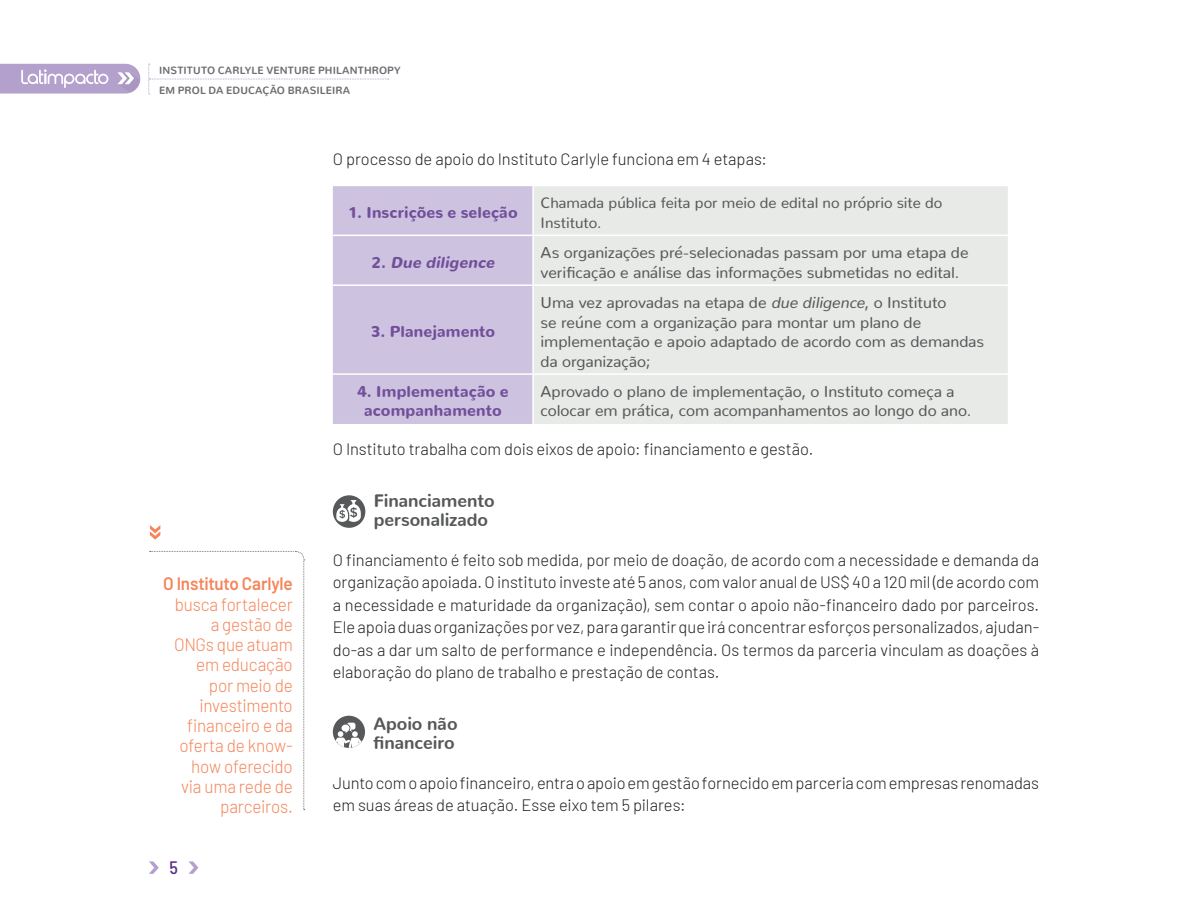
<style>
.page{position:relative;width:1188px;height:918px;background:#fff}
.page>*{position:absolute;margin:0;border:0;box-sizing:border-box;transform-origin:0 0}
.t1{font:300 18px/20.2px "Barlow";letter-spacing:-.015em;color:#f5855a;text-align:right;scale:.95 1}
.t2{font:800 18px/19.5px "Nunito";color:#57585a}
.t3{font:600 18px "Barlow";letter-spacing:-.01em;color:#f5855a;scale:.95 1}
.t4{font:500 semi-condensed 18px "Barlow";color:#592c8a}
.t5{font:300 16.5px/22.5px "Barlow";letter-spacing:-.005em;color:#231f20;text-align:justify}
.t6{font:15.75px/19.5px "Nunito";color:#57585a}
.t7{font:900 15.75px/19.5px "Nunito";letter-spacing:.01em;color:#724f9a;text-align:center}
.t8{font:italic 900 15.75px "Nunito";color:#724f9a}
.t9{font:15px/19.5px "Nunito";color:#57585a}
.t10{font:700 10.5px/19.5px "Nunito";letter-spacing:.015em;color:#6c6d70}
.s1{font-style:normal}
.s2{font-style:italic}
</style>
<div class="page">
<svg style="left:189px;top:861px;width:9px;height:13px"></svg>
<svg style="left:149px;top:861px;width:10px;height:13px"></svg>
<svg style="left:148px;top:64px;width:241px;height:31px"></svg>
<svg style="left:0;top:64px;width:140px;height:30px;background:#beaed3"></svg>
<div style="left:333px;top:186px;width:199px;height:238px;background:#cdc2df"></div>
<div style="left:534px;top:186px;width:474px;height:238px;background:#e8eae8"></div>
<hr style="left:333px;top:235px;width:200px;height:1px;background:#fff">
<hr style="left:533px;top:235px;width:475px;height:1px;background:#fff">
<hr style="left:333px;top:284px;width:200px;height:2px;background:#fff">
<hr style="left:533px;top:284px;width:475px;height:2px;background:#fff">
<hr style="left:333px;top:373px;width:200px;height:2px;background:#fff">
<hr style="left:533px;top:373px;width:475px;height:2px;background:#fff">
<div style="left:333px;top:495px;width:32px;height:33px;background:#57585a;border-radius:50%"></div>
<svg style="left:336px;top:500px;width:25px;height:22px"></svg>
<div style="left:333px;top:716px;width:32px;height:32px;background:#57585a;border-radius:50%"></div>
<svg style="left:334px;top:723px;width:28px;height:25px"></svg>
<svg style="left:150px;top:551px;width:155px;height:259px"></svg>
<svg style="left:150px;top:525px;width:10px;height:15px"></svg>
<p class="t10" style="left:159px;top:59px;width:243px">INSTITUTO CARLYLE VENTURE PHILANTHROPY<br>EM PROL DA EDUCAÇÃO BRASILEIRA</p>
<p class="t5" style="left:333px;top:147px;width:436px">O processo de apoio do Instituto Carlyle funciona em 4 etapas:</p>
<p class="t7" style="left:348px;top:201px;width:171px">1. Inscrições e seleção</p>
<p class="t9" style="left:541px;top:192px;width:403px">Chamada pública feita por meio de edital no próprio site do<br>Instituto.</p>
<p class="t8" style="left:372px;top:248px;width:129px"><span class="s1">2 .</span> Due diligence</p>
<p class="t6" style="left:541px;top:241px;width:430px">As organizações pré-selecionadas passam por uma etapa de verificação e análise das informações submetidas no edital.</p>
<p class="t3" style="left:163px;top:571px;width:138px">O Instituto Carlyle</p>
<p class="t1" style="left:174px;top:593px;width:126px">busca fortalecer a gestão de<br>ONGs que atuam em educação por meio de investimento financeiro e da oferta de know&shy;how oferecido via uma rede de parceiros.</p>
<p class="t4" style="left:169px;top:856px;width:10px">5</p>
<p class="t7" style="left:371px;top:320px;width:126px">3. Planejamento</p>
<p class="t6" style="left:541px;top:291px;width:445px">Uma vez aprovadas na etapa de <span class="s2">due diligence</span>, o Instituto<br>se reúne com a organização para montar um plano de implementação e apoio adaptado de acordo com as demandas da organização;</p>
<p class="t7" style="left:357px;top:380px;width:153px">4. Implementação e acompanhamento</p>
<p class="t6" style="left:541px;top:380px;width:432px">Aprovado o plano de implementação, o Instituto começa a colocar em prática, com acompanhamentos ao longo do ano.</p>
<p class="t5" style="left:333px;top:437px;width:482px">O Instituto trabalha com dois eixos de apoio: financiamento e gestão.</p>
<p class="t2" style="left:374px;top:488px;width:122px">Financiamento personalizado</p>
<p class="t5" style="left:333px;top:547px;width:708px">O financiamento é feito sob medida, por meio de doação, de acordo com a necessidade e demanda da organização apoiada. O instituto investe até 5 anos, com valor anual de US$ 40 a 120 mil (de acordo com a necessidade e maturidade da organização), sem contar o apoio não-financeiro dado por parceiros.<br>Ele apoia duas organizações por vez, para garantir que irá concentrar esforços personalizados, ajudan&shy;do-as a dar um salto de performance e independência. Os termos da parceria vinculam as doações à elaboração do plano de trabalho e prestação de contas.</p>
<p class="t2" style="left:373px;top:711px;width:86px">Apoio não financeiro</p>
<p class="t5" style="left:333px;top:770px;width:708px">Junto com o apoio financeiro, entra o apoio em gestão fornecido em parceria com empresas renomadas em suas áreas de atuação. Esse eixo tem 5 pilares:</p>
</div>
